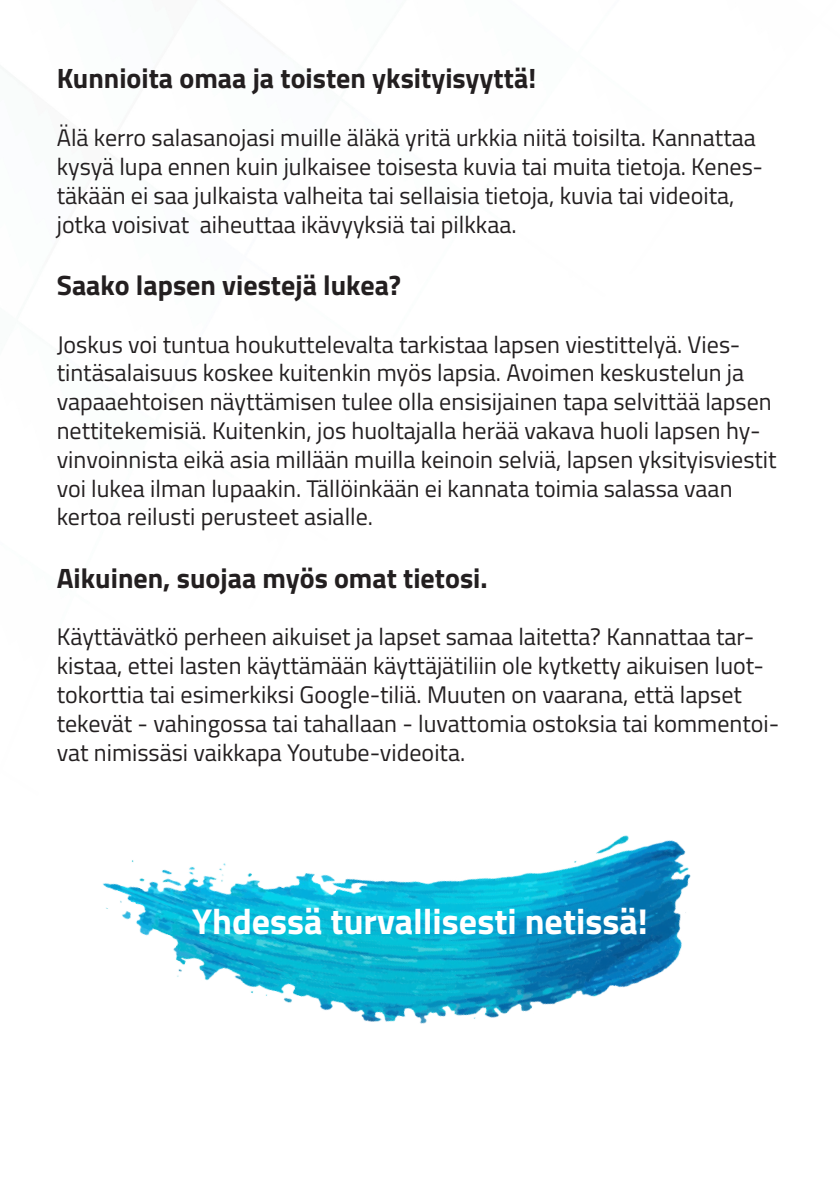
<style>
.page{position:relative;width:840px;height:1191px;background:#fff}
.page>*{position:absolute;margin:0;border:0;box-sizing:border-box;transform-origin:0 0}
.t1{font:700 36px "Titillium Web";color:#fff}
.t2{font:700 28px "Titillium Web";color:#231f20}
.t3{font:24px/28.8px "Titillium Web";color:#231f20}
</style>
<div class="page">
<img style="left:103px;top:835px;width:588px;height:189px">
<p class="t2" style="left:57px;top:57px;width:480px">Kunnioita omaa ja toisten yksityisyyttä!</p>
<p class="t3" style="left:57px;top:122px;width:707px">Älä kerro salasanojasi muille äläkä yritä urkkia niitä toisilta. Kannattaa kysyä lupa ennen kuin julkaisee toisesta kuvia tai muita tietoja. Kenes&shy;täkään ei saa julkaista valheita tai sellaisia tietoja, kuvia tai videoita, jotka voisivat aiheuttaa ikävyyksiä tai pilkkaa.</p>
<p class="t2" style="left:57px;top:264px;width:345px">Saako lapsen viestejä lukea?</p>
<p class="t3" style="left:57px;top:328px;width:721px">Joskus voi tuntua houkuttelevalta tarkistaa lapsen viestittelyä. Vies&shy;tintäsalaisuus koskee kuitenkin myös lapsia. Avoimen keskustelun ja vapaaehtoisen näyttämisen tulee olla ensisijainen tapa selvittää lapsen nettitekemisiä. Kuitenkin, jos huoltajalla herää vakava huoli lapsen hy&shy;vinvoinnista eikä asia millään muilla keinoin selviä, lapsen yksityisviestit voi lukea ilman lupaakin. Tällöinkään ei kannata toimia salassa vaan kertoa reilusti perusteet asialle.</p>
<p class="t2" style="left:57px;top:556px;width:432px">Aikuinen, suojaa myös omat tietosi.</p>
<p class="t3" style="left:57px;top:621px;width:723px">Käyttävätkö perheen aikuiset ja lapset samaa laitetta? Kannattaa tar&shy;kistaa, ettei lasten käyttämään käyttäjätiliin ole kytketty aikuisen luot&shy;tokorttia tai esimerkiksi Google-tiliä. Muuten on vaarana, että lapset tekevät - vahingossa tai tahallaan - luvattomia ostoksia tai kommentoi&shy;vat nimissäsi vaikkapa Youtube-videoita.</p>
<p class="t1" style="left:192px;top:893px;width:457px">Yhdessä turvallisesti netissä!</p>
</div>
